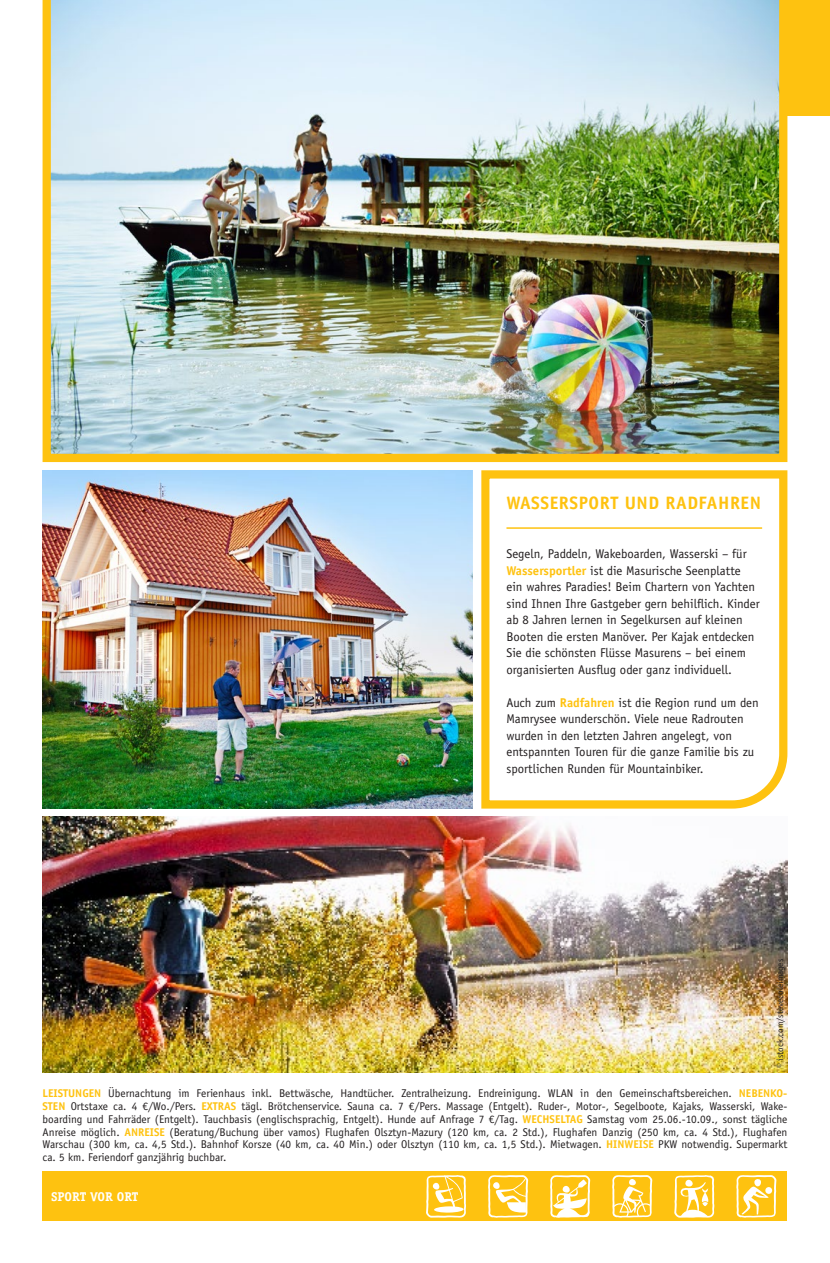
<style>
.page{position:relative;width:830px;height:1263px;background:#fff}
.page>*{position:absolute;margin:0;border:0;box-sizing:border-box;transform-origin:0 0}
.t1{font:700 18px "Officina Sans Std";letter-spacing:.03em;color:#fec210}
.t2{font:12.75px/16.5px "Officina Sans Std";color:#231f20}
.t3{font:700 12.75px "Officina Serif Std";color:#fff}
.t4{font:11.25px/12.8px "Officina Sans Std";color:#231f20;text-align:justify}
.t5{font:9px "Officina Sans Std";color:#231f20}
.s1{font-weight:700;color:#fec210}
</style>
<div class="page">
<div style="left:787px;top:0;width:42px;height:116px;background:#fec210"></div>
<img style="left:43px;top:817px;width:744px;height:256px">
<img style="left:43px;top:470px;width:429px;height:338px">
<img style="left:43px;top:0;width:744px;height:462px">
<svg style="left:481px;top:470px;width:307px;height:339px"></svg>
<hr style="left:506px;top:527px;width:255px;height:2px;background:#fec210">
<div style="left:43px;top:1172px;width:744px;height:49px;background:#fec210"></div>
<svg style="left:550px;top:1175px;width:40px;height:43px"></svg>
<svg style="left:674px;top:1175px;width:40px;height:43px"></svg>
<svg style="left:736px;top:1175px;width:40px;height:43px"></svg>
<svg style="left:488px;top:1175px;width:40px;height:43px"></svg>
<svg style="left:612px;top:1175px;width:40px;height:43px"></svg>
<svg style="left:426px;top:1175px;width:40px;height:43px"></svg>
<h1 class="t1" style="left:506px;top:491px;width:256px">WASSERSPORT UND RADFAHREN</h1>
<p class="t2" style="left:506px;top:545px;width:254px">Segeln, Paddeln, Wakeboarden, Wasserski – für <span class="s1">Wassersportler</span> ist die Masurische Seenplatte ein wahres Paradies! Beim Chartern von Yachten sind Ihnen Ihre Gastgeber gern behilflich. Kinder ab 8 Jahren lernen in Segelkursen auf kleinen Booten die ersten Manöver. Per Kajak entdecken Sie die schönsten Flüsse Masurens – bei einem organisierten Ausflug oder ganz individuell.</p>
<p class="t2" style="left:506px;top:694px;width:253px">Auch zum <span class="s1">Radfahren</span> ist die Region rund um den Mamrysee wunderschön. Viele neue Radrouten wurden in den letzten Jahren angelegt, von entspannten Touren für die ganze Familie bis zu sportlichen Runden für Mountainbiker.</p>
<p class="t5" style="left:774px;top:1068px;width:111px;rotate:-90deg">© istock.com/stevecoleimages</p>
<p class="t4" style="left:43px;top:1087px;width:746px"><span class="s1">LEISTUNGEN</span> Übernachtung im Ferienhaus inkl. Bettwäsche, Handtücher. Zentralheizung. Endreinigung. WLAN in den Gemeinschaftsbereichen. <span class="s1">NEBENKO-STEN</span> Ortstaxe ca. 4 €/Wo./Pers. <span class="s1">EXTRAS</span> tägl. Brötchenservice. Sauna ca. 7 €/Pers. Massage (Entgelt). Ruder-, Motor-, Segelboote, Kajaks, Wasserski, Wake&shy;boarding und Fahrräder (Entgelt). Tauchbasis (englischsprachig, Entgelt). Hunde auf Anfrage 7 €/Tag. <span class="s1">WECHSELTAG</span> Samstag vom 25.06.-10.09., sonst tägliche Anreise möglich. <span class="s1">ANREISE</span> (Beratung/Buchung über vamos) Flughafen Olsztyn-Mazury (120 km, ca. 2 Std.), Flughafen Danzig (250 km, ca. 4 Std.), Flughafen Warschau (300 km, ca. 4,5 Std.). Bahnhof Korsze (40 km, ca. 40 Min.) oder Olsztyn (110 km, ca. 1,5 Std.). Mietwagen. <span class="s1">HINWEISE</span> PKW notwendig. Supermarkt ca. 5 km. Feriendorf ganzjährig buchbar.</p>
<p class="t3" style="left:51px;top:1188px;width:89px">SPORT VOR ORT</p>
</div>
